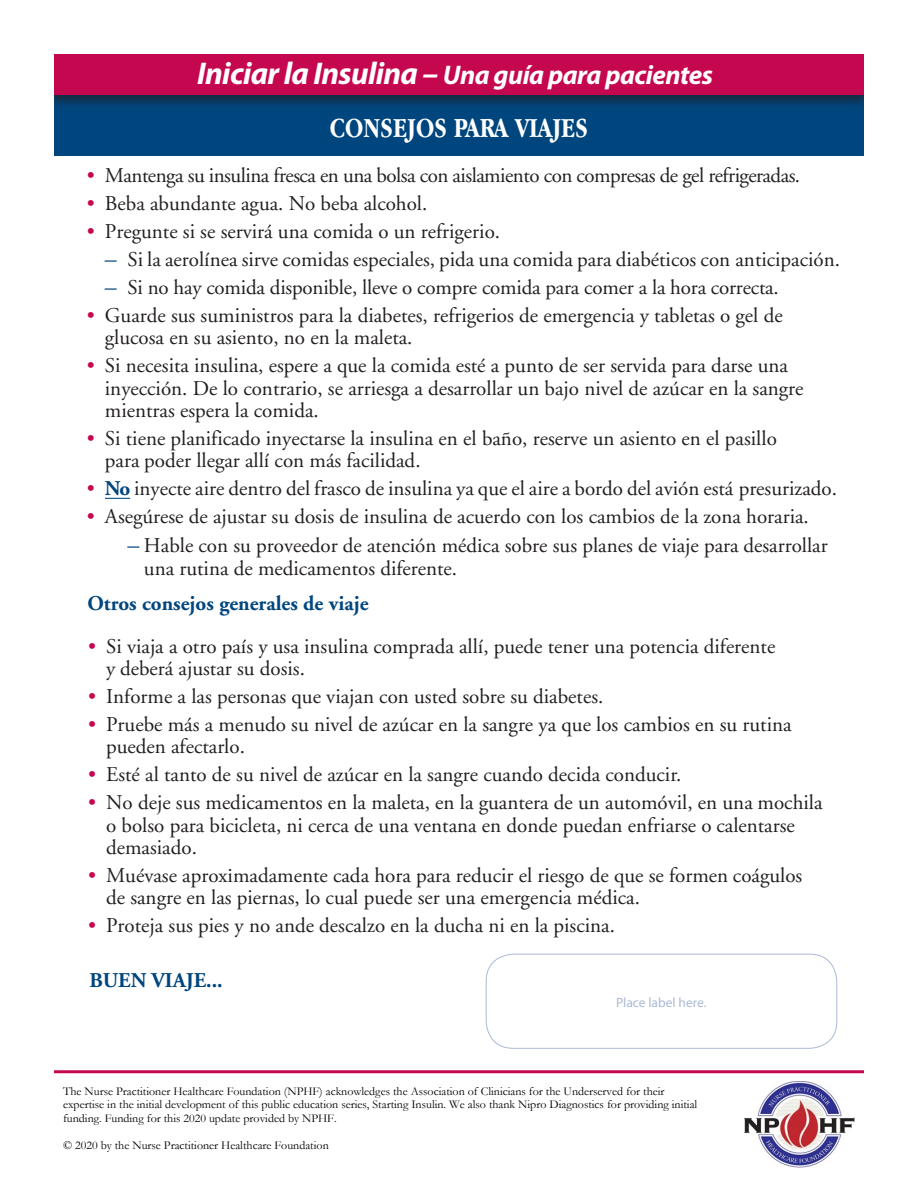
<style>
.page{position:relative;width:918px;height:1188px;background:#fff}
.page>*{position:absolute;margin:0;border:0;box-sizing:border-box;transform-origin:0 0}
.t1{font:700 28.5px "Apple Garamond";color:#fff}
.t2{font:italic 700 27px "Myriad Pro";letter-spacing:-.02em;color:#fff}
.t3{font:21px/22.4px "Adobe Garamond";color:#231f20}
.t4{font:21px "Adobe Garamond";letter-spacing:-.025em;color:#231f20}
.t5{font:700 21px "Adobe Garamond";color:#00467e}
.t6{font:13.5px "Myriad Pro";color:#aabad5}
.t7{font:12px/13.5px "Garamond";color:#000}
.s1{font-size:31.5px}
.s2{color:#c50750}
.s3{font-family:"Adobe Garamond Pro"}
.s4{font-size:24px;color:#00467e}
.s5{font-weight:700;color:#00467e}
</style>
<div class="page">
<hr style="left:54px;top:1070px;width:810px;height:3px;background:#c50750">
<div style="left:54px;top:68px;width:810px;height:88px;background:#00467e"></div>
<div style="left:46px;top:53px;width:826px;height:56px;background:#231f20;opacity:.65"></div>
<div style="left:54px;top:54px;width:810px;height:40px;background:#c50750"></div>
<div style="left:0;top:0;width:54px;height:256px;background:#fff"></div>
<div style="left:864px;top:0;width:54px;height:256px;background:#fff"></div>
<div style="left:486px;top:954px;width:351px;height:94px;border:1px solid #aabad5;border-radius:27px"></div>
<img style="left:744px;top:1082px;width:111px;height:86px">
<svg style="left:105px;top:498px;width:25px;height:1px"></svg>
<p class="t2" style="left:197px;top:57px;width:517px"><span class="s1">Iniciar la Insulina –</span> Una guía para pacientes</p>
<p class="t1" style="left:330px;top:112px;width:260px">CONSEJOS PARA VIAJES</p>
<p class="t4" style="left:87px;top:164px;width:715px"><span class="s2">•</span> Mantenga su insulina fresca en una bolsa con aislamiento con compresas de gel refrigeradas.</p>
<p class="t3" style="left:87px;top:193px;width:342px"><span class="s2">•</span> Beba abundante agua. No beba alcohol.</p>
<p class="t3" style="left:87px;top:221px;width:415px"><span class="s2">•</span> Pregunte si se servirá una comida o <span class="s3">un</span> refrigerio.</p>
<p class="t3" style="left:105px;top:249px;width:737px"><span class="s4">–</span> Si la aerolínea sirve comidas especiales, pida una comida para diabéticos con anticipación.</p>
<p class="t3" style="left:105px;top:277px;width:675px"><span class="s4">–</span> Si no hay comida disponible, lleve o compre comida para comer a la hora correcta.</p>
<p class="t3" style="left:105px;top:305px;width:679px;text-indent:-18px"><span class="s2">•</span> <span class="s3">Guarde</span> sus suministros para la diabetes, refrigerios de emergencia y tabletas o gel de glucosa en su asiento, no en <span class="s3">la maleta</span>.</p>
<p class="t3" style="left:105px;top:355px;width:700px;text-indent:-18px"><span class="s2">•</span> Si necesita insulina, espere a que la comida esté a punto de ser servida para darse una inyección. De lo contrario, se arriesga a desarrollar un bajo nivel de azúcar en <span class="s3">la</span> sangre mientras espera la comida.</p>
<p class="t3" style="left:105px;top:428px;width:673px;text-indent:-18px"><span class="s2">•</span> Si tiene planificado inyectarse la insulina en el baño, reserve un asiento en el pasillo para poder llegar allí con más facilidad.</p>
<p class="t3" style="left:87px;top:478px;width:752px"><span class="s2">•</span> <span class="s5">No</span> inyecte aire dentro del frasco de insulina ya que el aire a bordo del avión está presurizado.</p>
<p class="t3" style="left:87px;top:506px;width:723px"><span class="s2">•</span> Asegúrese de ajustar su dosis de insulina de acuerdo con los cambios de <span class="s3">la zona</span> horari<span class="s3">a</span>.</p>
<p class="t3" style="left:144px;top:535px;width:685px;text-indent:-16px"><span class="s4">–</span> Hable <span class="s3">con su proveedor de atención médica sobre</span> sus planes de viaje para desarrollar una rutina de medicamentos diferente.</p>
<p class="t5" style="left:87px;top:592px;width:283px">Otros consejos generales de viaje</p>
<p class="t3" style="left:106px;top:636px;width:671px;text-indent:-18px"><span class="s2">•</span> Si viaja a otro país y usa insulina comprada allí, puede tener una potencia diferente y deberá ajustar su dosis.</p>
<p class="t3" style="left:88px;top:686px;width:517px"><span class="s2">•</span> Informe a las personas que viajan con usted sobre su diabetes.</p>
<p class="t3" style="left:106px;top:714px;width:687px;text-indent:-18px"><span class="s2">•</span> <span class="s3">Pruebe</span> más a menudo su nivel de azúcar en la sangre ya que los cambios en su rutina pueden afectarlo.</p>
<p class="t3" style="left:88px;top:764px;width:595px"><span class="s2">•</span> Esté al tanto de su nivel de azúcar en la sangre cuando decida conducir.</p>
<p class="t3" style="left:106px;top:792px;width:718px;text-indent:-18px"><span class="s2">•</span> No deje sus medicamentos en <span class="s3">la maleta, en</span> la guantera de un automóvil, en una mochila o bolso para bicicleta<span class="s3">,</span> ni cerca de una ventana en donde puedan enfriarse o calentarse demasiado.</p>
<p class="t3" style="left:106px;top:865px;width:698px;text-indent:-18px"><span class="s2">•</span> Muévase <span class="s3">aproximadamente</span> cada hora para reducir el riesgo de que se formen coágulos de sangre en las piernas, lo cual puede ser una emergencia médica.</p>
<p class="t3" style="left:88px;top:915px;width:528px"><span class="s2">•</span> Proteja sus pies y no ande descalzo en la ducha ni <span class="s3">en</span> la piscina.</p>
<p class="t5" style="left:89px;top:969px;width:135px"><span class="s3">BUEN</span> VIAJE...</p>
<p class="t6" style="left:616px;top:995px;width:92px">Place label here.</p>
<p class="t7" style="left:63px;top:1085px;width:636px">The Nurse Practitioner Healthcare Foundation (NPHF) acknowledges the Association of Clinicians for the Underserved for their expertise in the initial development of this public education series, Starting Insulin. We also thank Nipro Diagnostics for providing initial funding. Funding for this 2020 update provided by NPHF.</p>
<p class="t7" style="left:63px;top:1138px;width:267px">© 2020 by the Nurse Practitioner Healthcare Foundation</p>
</div>
